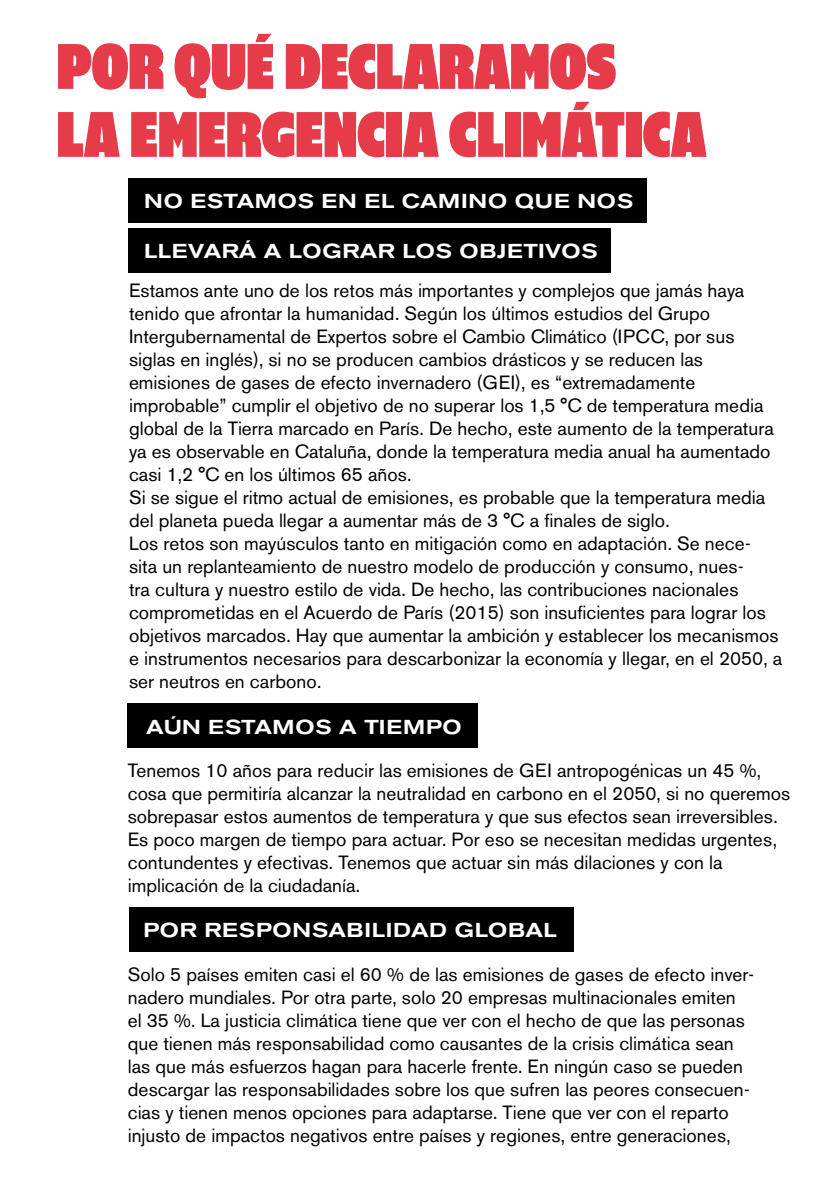
<style>
.page{position:relative;width:840px;height:1191px;background:#fff}
.page>*{position:absolute;margin:0;border:0;box-sizing:border-box;transform-origin:0 0}
.t1{font:condensed 64px/68px "Okay";color:#e63c4a}
.t2{font:500 expanded 20px "Akzidenz Grotesk BE";letter-spacing:.04em;color:#fff}
.t3{font:500 expanded 20px "Akzidenz Grotesk BE";letter-spacing:.02em;color:#fff}
.t4{font:19px/23px "Akzidenz Grotesk BE";color:#000}
</style>
<div class="page">
<div style="left:128px;top:178px;width:518px;height:45px;background:#000"></div>
<div style="left:128px;top:228px;width:482px;height:45px;background:#000"></div>
<div style="left:128px;top:703px;width:349px;height:44px;background:#000"></div>
<div style="left:129px;top:907px;width:444px;height:44px;background:#000"></div>
<h1 class="t1" style="left:57px;top:30px;width:651px">POR QUÉ DECLARAMOS<br>LA EMERGENCIA CLIMÁTICA</h1>
<p class="t2" style="left:144px;top:188px;width:490px">NO ESTAMOS EN EL CAMINO QUE NOS</p>
<p class="t3" style="left:144px;top:238px;width:454px">LLEVARÁ A LOGRAR LOS OBJETIVOS</p>
<p class="t4" style="left:129px;top:278px;width:654px">Estamos ante uno de los retos más importantes y complejos que jamás haya tenido que afrontar la humanidad. Según los últimos estudios del Grupo Intergubernamental de Expertos sobre el Cambio Climático (IPCC, por sus siglas en inglés), si no se producen cambios drásticos y se reducen las emisiones de gases de efecto invernadero (GEI), es “extremadamente improbable” cumplir el objetivo de no superar los 1,5 °C de temperatura media global de la Tierra marcado en París. De hecho, este aumento de la temperatura ya es observable en Cataluña, donde la temperatura media anual ha aumentado casi 1,2 °C en los últimos 65 años.<br>Si se sigue el ritmo actual de emisiones, es probable que la temperatura media del planeta pueda llegar a aumentar más de 3 °C a finales de siglo.<br>Los retos son mayúsculos tanto en mitigación como en adaptación. Se nece&shy;sita un replanteamiento de nuestro modelo de producción y consumo, nues-<br>tra cultura y nuestro estilo de vida. De hecho, las contribuciones nacionales comprometidas en el Acuerdo de París (2015) son insuficientes para lograr los objetivos marcados. Hay que aumentar la ambición y establecer los mecanismos e instrumentos necesarios para descarbonizar la economía y llegar, en el 2050, a ser neutros en carbono.</p>
<p class="t3" style="left:146px;top:714px;width:317px">AÚN ESTAMOS A TIEMPO</p>
<p class="t4" style="left:128px;top:759px;width:663px">Tenemos 10 años para reducir las emisiones de GEI antropogénicas un 45 %, cosa que permitiría alcanzar la neutralidad en carbono en el 2050, si no queremos sobrepasar estos aumentos de temperatura y que sus efectos sean irreversibles.<br>Es poco margen de tiempo para actuar. Por eso se necesitan medidas urgentes, contundentes y efectivas. Tenemos que actuar sin más dilaciones y con la implicación de la ciudadanía.</p>
<p class="t2" style="left:143px;top:917px;width:414px">POR RESPONSABILIDAD GLOBAL</p>
<p class="t4" style="left:128px;top:962px;width:627px">Solo 5 países emiten casi el 60 % de las emisiones de gases de efecto inver&shy;nadero mundiales. Por otra parte, solo 20 empresas multinacionales emiten el 35 %. La justicia climática tiene que ver con el hecho de que las personas que tienen más responsabilidad como causantes de la crisis climática sean las que más esfuerzos hagan para hacerle frente. En ningún caso se pueden descargar las responsabilidades sobre los que sufren las peores consecuen&shy;cias y tienen menos opciones para adaptarse. Tiene que ver con el reparto injusto de impactos negativos entre países y regiones, entre generaciones,</p>
</div>
